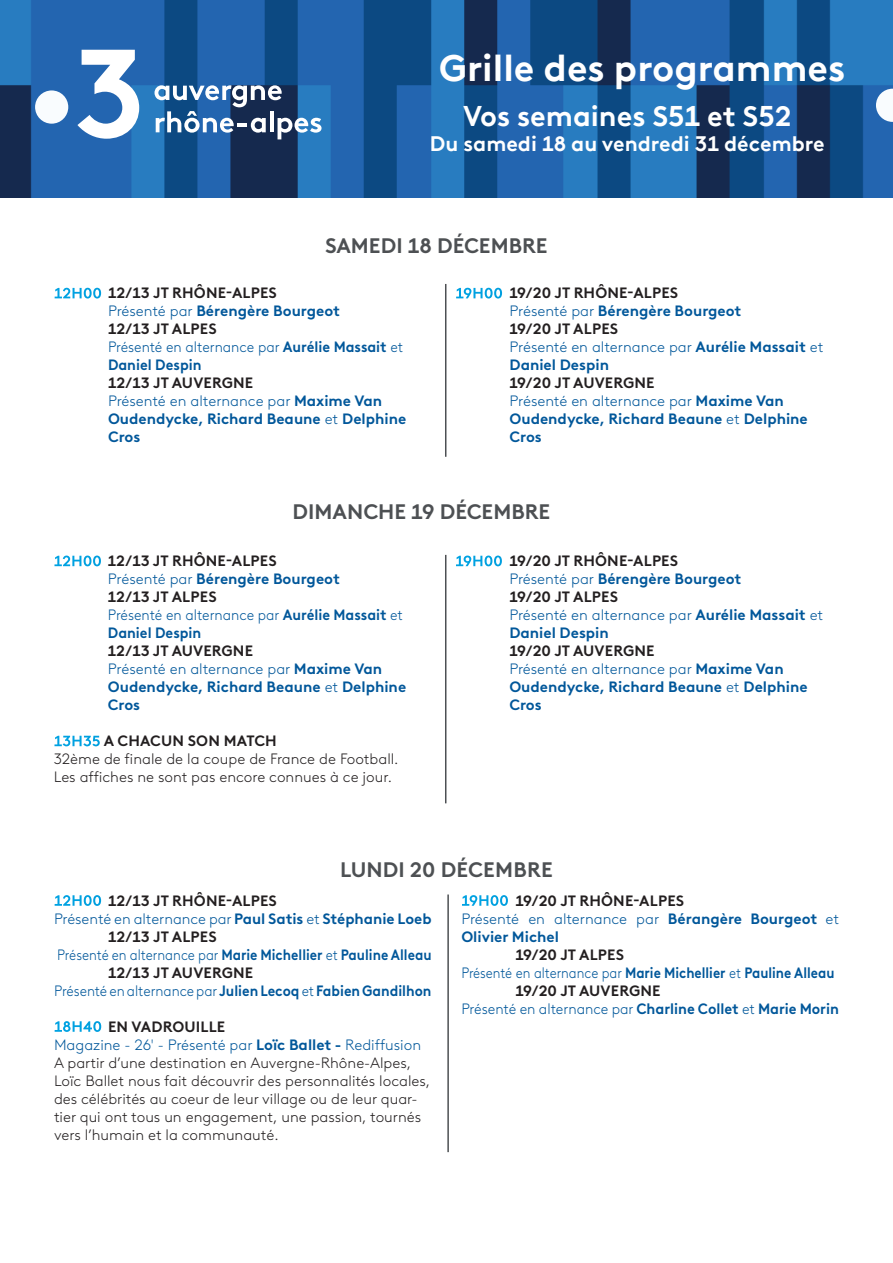
<style>
.page{position:relative;width:893px;height:1263px;background:#fff}
.page>*{position:absolute;margin:0;border:0;box-sizing:border-box;transform-origin:0 0}
.t1{font:700 37.5px "France TV Brown TT";color:#fff}
.t2{font:700 28.5px "France TV Brown TT";color:#fff}
.t3{font:700 21px "France TV Brown";color:#4d5053}
.t4{font:700 21px "France TV Brown TT";color:#fff}
.t5{font:700 15px/18px "France TV Brown";color:#01579a}
.t6{font:300 15px/18px "France TV Brown";color:#231f20}
.t7{font:700 15px "France TV Brown";letter-spacing:.01em;color:#231f20}
.t8{font:700 15px "France TV Brown";color:#01579a;scale:.89 1}
.t9{font:700 15px "France TV Brown";color:#01579a;scale:.88 1}
.t10{font:700 15px "France TV Brown";color:#01579a;scale:.92 1}
.t11{font:300 15px "France TV Brown";color:#01579a;scale:.95 1}
.t12{font:300 15px "France TV Brown";color:#01579a}
.s1{color:#fff}
.s2{color:#231f20}
.s3{font-weight:300}
.s4{font-weight:700;color:#fff}
.s5{font-weight:700}
.s6{color:#01579a}
.s7{font-weight:700;color:#01579a}
</style>
<div class="page">
<hr style="left:445px;top:284px;width:1px;height:173px;background:#4d5053">
<hr style="left:445px;top:555px;width:1px;height:248px;background:#4d5053">
<img style="left:0;top:0;width:893px;height:198px">
<div style="left:35px;top:90px;width:33px;height:34px;background:#f9fcfe;border-radius:50%"></div>
<svg style="left:77px;top:50px;width:62px;height:89px"></svg>
<svg style="left:154px;top:85px;width:168px;height:54px"></svg>
<svg style="left:876px;top:89px;width:17px;height:33px"></svg>
<hr style="left:447px;top:894px;width:2px;height:258px;background:#4d5053">
<h1 class="t1" style="left:439px;top:39px;width:408px">Grille des programmes</h1>
<h2 class="t2" style="left:463px;top:94px;width:330px">Vos semaines S51 et S52</h2>
<h3 class="t4" style="left:430px;top:127px;width:396px">Du samedi 18 au vendredi 31 décembre</h3>
<h3 class="t3" style="left:325px;top:229px;width:224px">SAMEDI 18 DÉCEMBRE</h3>
<p class="t5" style="left:108px;top:283px;width:296px;text-indent:-54px"><span class="s1">12H00</span> <span class="s2">12/13 JT RHÔNE-ALPES<br></span><span class="s3">Présenté par</span> Bérengère Bourgeot<br><span class="s2">12/13 JT ALPES<br></span><span class="s3">Présenté en alternance par</span> Aurélie Massait <span class="s3">et<br></span>Daniel Despin</p>
<p class="t5" style="left:108px;top:373px;width:300px"><span class="s2">12/13 JT AUVERGNE<br></span><span class="s3">Présenté en alternance par</span> Maxime Van<br>Oudendycke, Richard Beaune <span class="s3">et</span> Delphine<br>Cros</p>
<p class="t5" style="left:509px;top:283px;width:315px;text-indent:-54px"><span class="s1">19H00</span> <span class="s2">19/20 JT RHÔNE-ALPES<br></span><span class="s3">Présenté par</span> Bérengère Bourgeot<br><span class="s2">19/20 JT ALPES<br></span><span class="s3">Présenté en alternance par</span> Aurélie Massait <span class="s3">et<br></span>Daniel Despin</p>
<p class="t5" style="left:509px;top:373px;width:300px"><span class="s2">19/20 JT AUVERGNE<br></span><span class="s3">Présenté en alternance par</span> Maxime Van<br>Oudendycke, Richard Beaune <span class="s3">et</span> Delphine<br>Cros</p>
<h3 class="t3" style="left:292px;top:495px;width:259px">DIMANCHE 19 DÉCEMBRE</h3>
<p class="t5" style="left:108px;top:551px;width:296px;text-indent:-54px"><span class="s1">12H00</span> <span class="s2">12/13 JT RHÔNE-ALPES<br></span><span class="s3">Présenté par</span> Bérengère Bourgeot<br><span class="s2">12/13 JT ALPES<br></span><span class="s3">Présenté en alternance par</span> Aurélie Massait <span class="s3">et<br></span>Daniel Despin</p>
<p class="t5" style="left:108px;top:641px;width:300px"><span class="s2">12/13 JT AUVERGNE<br></span><span class="s3">Présenté en alternance par</span> Maxime Van<br>Oudendycke, Richard Beaune <span class="s3">et</span> Delphine<br>Cros</p>
<p class="t6" style="left:54px;top:731px;width:346px"><span class="s4">13H35</span> <span class="s5">A CHACUN SON MATCH<br></span>32ème de finale de la coupe de France de Football.<br>Les affiches ne sont pas encore connues à ce jour.</p>
<p class="t5" style="left:509px;top:551px;width:315px;text-indent:-54px"><span class="s1">19H00</span> <span class="s2">19/20 JT RHÔNE-ALPES<br></span><span class="s3">Présenté par</span> Bérengère Bourgeot<br><span class="s2">19/20 JT ALPES<br></span><span class="s3">Présenté en alternance par</span> Aurélie Massait <span class="s3">et<br></span>Daniel Despin</p>
<p class="t5" style="left:509px;top:641px;width:300px"><span class="s2">19/20 JT AUVERGNE<br></span><span class="s3">Présenté en alternance par</span> Maxime Van<br>Oudendycke, Richard Beaune <span class="s3">et</span> Delphine<br>Cros</p>
<h3 class="t3" style="left:340px;top:853px;width:214px">LUNDI 20 DÉCEMBRE</h3>
<p class="t7" style="left:54px;top:889px;width:224px"><span class="s1">12H00</span> 12/13 JT RHÔNE-ALPES</p>
<p class="t12" style="left:54px;top:908px;width:379px">Présenté en alternance par <span class="s5">Paul Satis</span> et <span class="s5">Stéphanie Loeb</span></p>
<p class="t7" style="left:108px;top:925px;width:110px">12/13 JT ALPES</p>
<p class="t8" style="left:57px;top:943px;width:422px"><span class="s3">Présenté en alternance par</span> Marie Michellier <span class="s3">et</span> Pauline Alleau</p>
<p class="t7" style="left:108px;top:961px;width:147px">12/13 JT AUVERGNE</p>
<p class="t10" style="left:54px;top:979px;width:412px"><span class="s3">Présenté en alternance par</span> Julien Lecoq <span class="s3">et</span> Fabien Gandilhon</p>
<p class="t6" style="left:54px;top:1017px;width:378px"><span class="s4">18H40</span> <span class="s5">EN VADROUILLE<br></span><span class="s6">Magazine - 26' - Présenté par</span> <span class="s7">Loïc Ballet -</span> <span class="s6">Rediffusion </span>A partir d’une destination en Auvergne-Rhône-Alpes, Loïc Ballet nous fait découvrir des personnalités locales, des célébrités au coeur de leur village ou de leur quar&shy;tier qui ont tous un engagement, une passion, tournés vers l’humain et la communauté.</p>
<p class="t5" style="left:461px;top:890px;width:379px"><span class="s1">19H00</span> <span class="s2">19/20 JT RHÔNE-ALPES<br></span><span class="s3">Présenté en alternance par</span> Bérangère Bourgeot <span class="s3">et<br></span>Olivier Michel</p>
<p class="t7" style="left:515px;top:943px;width:110px">19/20 JT ALPES</p>
<p class="t9" style="left:461px;top:961px;width:425px"><span class="s3">Présenté en alternance par</span> Marie Michellier <span class="s3">et</span> Pauline Alleau</p>
<p class="t7" style="left:515px;top:979px;width:147px">19/20 JT AUVERGNE</p>
<p class="t11" style="left:461px;top:998px;width:399px">Présenté en alternance par <span class="s5">Charline Collet</span> et <span class="s5">Marie Morin</span></p>
</div>
